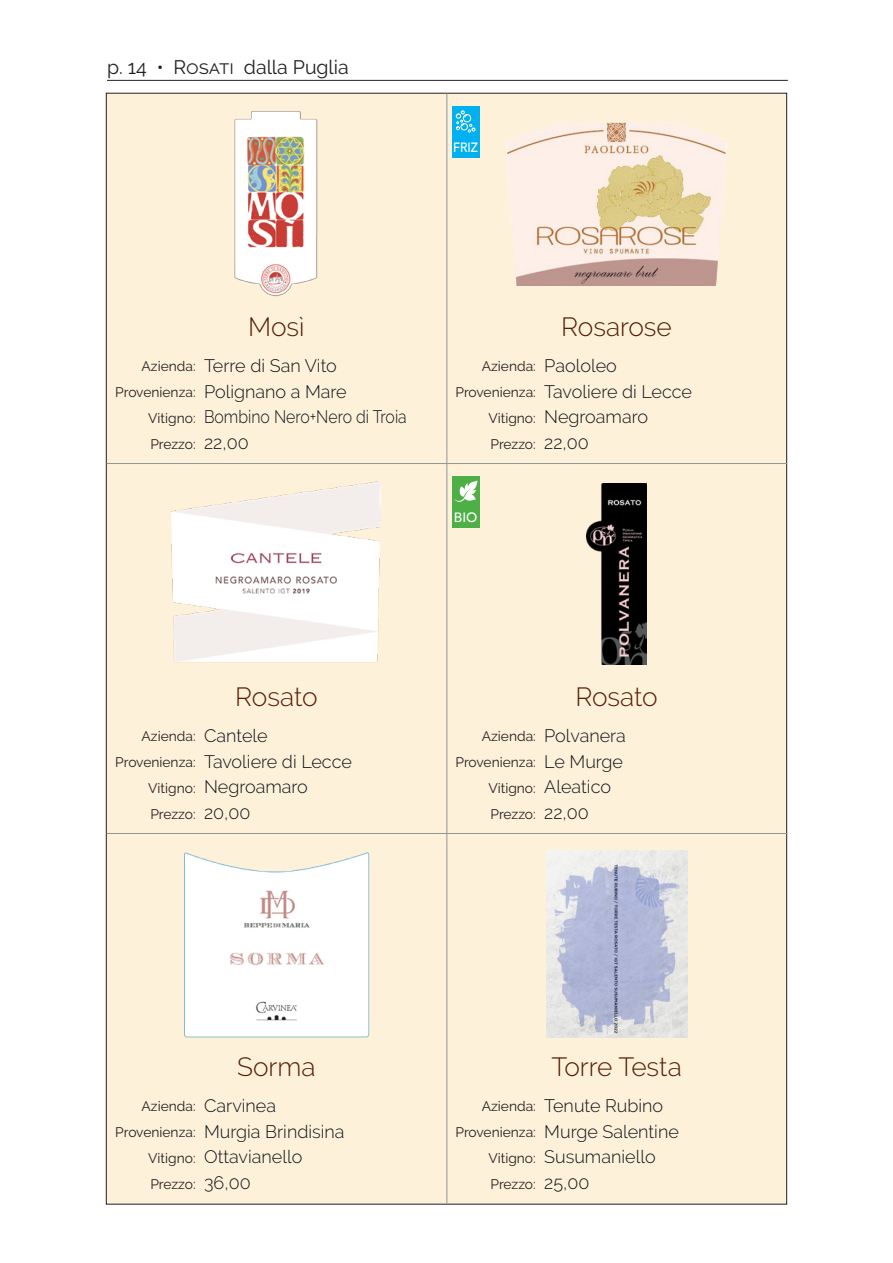
<style>
.page{position:relative;width:893px;height:1263px;background:#fff}
.page>*{position:absolute;margin:0;border:0;box-sizing:border-box;transform-origin:0 0}
.NOME_VINO{font:300 26.25px "Raleway";color:#541e07}
.t1{font:19.5px "Raleway";color:#231f20}
.DATI_VINO_-_nuovi{font:300 18px "Raleway";color:#0c131a}
.DATI_VINO_-_nuovi-2{font:300 18px "Raleway";color:#0c131a;scale:.88 1}
.t2{font:13.8px/25.8px "Raleway";color:#231f20;text-align:right}
.t3{font:500 13.5px "Avenir";color:#fff;scale:.9 1}
.t4{font:500 13.5px "Avenir";color:#fff}
</style>
<div class="page">
<div style="left:106px;top:93px;width:681px;height:1111px;background:#fef1d9"></div>
<hr style="left:446px;top:94px;width:1px;height:1109px;background:#939598">
<hr style="left:107px;top:463px;width:680px;height:1px;background:#939598">
<hr style="left:107px;top:833px;width:680px;height:1px;background:#939598">
<img style="left:234px;top:111px;width:84px;height:185px">
<img style="left:507px;top:123px;width:219px;height:162px">
<img style="left:172px;top:482px;width:209px;height:180px">
<img style="left:586px;top:484px;width:61px;height:181px">
<img style="left:184px;top:852px;width:186px;height:186px">
<img style="left:546px;top:851px;width:141px;height:186px">
<div style="left:452px;top:106px;width:27px;height:51px;background:#00b0ef"></div>
<svg style="left:456px;top:111px;width:19px;height:21px"></svg>
<div style="left:452px;top:476px;width:27px;height:51px;background:#4faf47"></div>
<svg style="left:454px;top:480px;width:23px;height:22px"></svg>
<hr style="left:107px;top:80px;width:681px;height:1px;background:#231f20">
<p class="t1" style="left:107px;top:55px;width:243px">p. 14 • Rosati dalla Puglia</p>
<p class="t3" style="left:453px;top:135px;width:29px">FRIZ</p>
<p class="t2" style="left:115px;top:353px;width:82px">Azienda:<br>Provenienza:<br>Vitigno:<br>Prezzo:</p>
<p class="NOME_VINO" style="left:248px;top:312px;width:58px">Mosì</p>
<p class="DATI_VINO_-_nuovi" style="left:204px;top:355px;width:134px">Terre di San Vito</p>
<p class="DATI_VINO_-_nuovi" style="left:204px;top:381px;width:144px">Polignano a Mare</p>
<p class="DATI_VINO_-_nuovi-2" style="left:204px;top:406px;width:232px">Bombino Nero+Nero di Troia</p>
<p class="DATI_VINO_-_nuovi" style="left:204px;top:432px;width:46px">22,00</p>
<p class="t2" style="left:455px;top:353px;width:82px">Azienda:<br>Provenienza:<br>Vitigno:<br>Prezzo:</p>
<p class="NOME_VINO" style="left:561px;top:312px;width:112px">Rosarose</p>
<p class="DATI_VINO_-_nuovi" style="left:544px;top:355px;width:74px">Paololeo</p>
<p class="DATI_VINO_-_nuovi" style="left:544px;top:381px;width:149px">Tavoliere di Lecce</p>
<p class="DATI_VINO_-_nuovi" style="left:544px;top:406px;width:105px">Negroamaro</p>
<p class="DATI_VINO_-_nuovi" style="left:544px;top:432px;width:46px">22,00</p>
<p class="t4" style="left:454px;top:505px;width:25px">BIO</p>
<p class="t2" style="left:115px;top:723px;width:82px">Azienda:<br>Provenienza:<br>Vitigno:<br>Prezzo:</p>
<p class="NOME_VINO" style="left:235px;top:681px;width:84px">Rosato</p>
<p class="DATI_VINO_-_nuovi" style="left:204px;top:725px;width:65px">Cantele</p>
<p class="DATI_VINO_-_nuovi" style="left:204px;top:751px;width:149px">Tavoliere di Lecce</p>
<p class="DATI_VINO_-_nuovi" style="left:204px;top:776px;width:105px">Negroamaro</p>
<p class="DATI_VINO_-_nuovi" style="left:204px;top:802px;width:48px">20,00</p>
<p class="t2" style="left:455px;top:723px;width:82px">Azienda:<br>Provenienza:<br>Vitigno:<br>Prezzo:</p>
<p class="NOME_VINO" style="left:575px;top:681px;width:84px">Rosato</p>
<p class="DATI_VINO_-_nuovi" style="left:544px;top:725px;width:83px">Polvanera</p>
<p class="DATI_VINO_-_nuovi" style="left:544px;top:751px;width:80px">Le Murge</p>
<p class="DATI_VINO_-_nuovi" style="left:544px;top:776px;width:68px">Aleatico</p>
<p class="DATI_VINO_-_nuovi" style="left:544px;top:802px;width:46px">22,00</p>
<p class="t2" style="left:115px;top:1093px;width:82px">Azienda:<br>Provenienza:<br>Vitigno:<br>Prezzo:</p>
<p class="NOME_VINO" style="left:237px;top:1051px;width:80px">Sorma</p>
<p class="DATI_VINO_-_nuovi" style="left:204px;top:1095px;width:73px">Carvinea</p>
<p class="DATI_VINO_-_nuovi" style="left:204px;top:1121px;width:142px">Murgia Brindisina</p>
<p class="DATI_VINO_-_nuovi" style="left:204px;top:1146px;width:100px">Ottavianello</p>
<p class="DATI_VINO_-_nuovi" style="left:204px;top:1172px;width:48px">36,00</p>
<p class="t2" style="left:455px;top:1093px;width:82px">Azienda:<br>Provenienza:<br>Vitigno:<br>Prezzo:</p>
<p class="NOME_VINO" style="left:551px;top:1051px;width:132px">Torre Testa</p>
<p class="DATI_VINO_-_nuovi" style="left:544px;top:1095px;width:120px">Tenute Rubino</p>
<p class="DATI_VINO_-_nuovi" style="left:544px;top:1121px;width:136px">Murge Salentine</p>
<p class="DATI_VINO_-_nuovi" style="left:544px;top:1146px;width:113px">Susumaniello</p>
<p class="DATI_VINO_-_nuovi" style="left:544px;top:1172px;width:47px">25,00</p>
</div>
